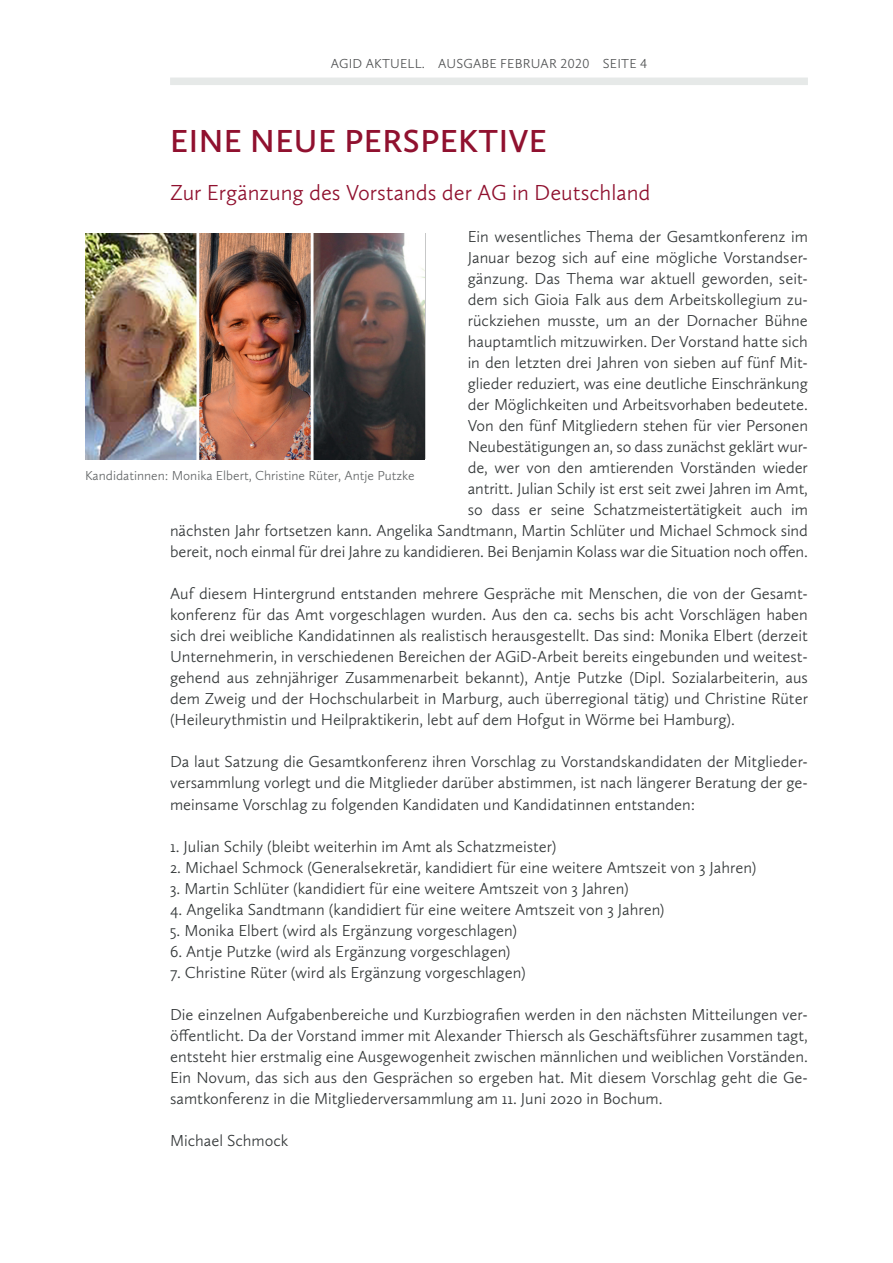
<style>
.page{position:relative;width:893px;height:1263px;background:#fff}
.page>*{position:absolute;margin:0;border:0;box-sizing:border-box;transform-origin:0 0}
.t1{font:600 33px "Calluna Sans";letter-spacing:.015em;color:#90112f}
.t2{font:300 22.5px "Calluna Sans";color:#90112f}
.t3{font:300 16.5px/21px "Calluna Sans";color:#343839;text-align:justify}
.t4{font:300 13.5px "Calluna Sans";color:#656869}
.t5{font:300 13.5px "Calluna Sans";letter-spacing:.015em;color:#4f5152}
</style>
<div class="page">
<div style="left:170px;top:78px;width:638px;height:7px;background:#e6e9e8"></div>
<img style="left:85px;top:233px;width:339px;height:226px">
<p class="t5" style="left:331px;top:55px;width:318px">AGID AKTUELL. AUSGABE FEBRUAR 2020 SEITE 4</p>
<h1 class="t1" style="left:170px;top:121px;width:378px">EINE NEUE PERSPEKTIVE</h1>
<h2 class="t2" style="left:170px;top:179px;width:482px">Zur Ergänzung des Vorstands der AG in Deutschland</h2>
<p class="t3" style="left:170px;top:226px;width:639px;text-align:right">Ein wesentliches Thema der Gesamtkonferenz im<br>Januar bezog sich auf eine mögliche Vorstandser-<br>gänzung. Das Thema war aktuell geworden, seit-<br>dem sich Gioia Falk aus dem Arbeitskollegium zu-<br>rückziehen musste, um an der Dornacher Bühne<br>hauptamtlich mitzuwirken. Der Vorstand hatte sich<br>in den letzten drei Jahren von sieben auf fünf Mit-<br>glieder reduziert, was eine deutliche Einschränkung<br>der Möglichkeiten und Arbeitsvorhaben bedeutete.<br>Von den fünf Mitgliedern stehen für vier Personen<br>Neubestätigungen an, so dass zunächst geklärt wur-<br>de, wer von den amtierenden Vorständen wieder<br>antritt. Julian Schily ist erst seit zwei Jahren im Amt,<br>so dass er seine Schatzmeistertätigkeit auch im<br>nächsten Jahr fortsetzen kann. Angelika Sandtmann, Martin Schlüter und Michael Schmock sind bereit, noch einmal für drei Jahre zu kandidieren. Bei Benjamin Kolass war die Situation noch offen.</p>
<p class="t3" style="left:170px;top:583px;width:639px">Auf diesem Hintergrund entstanden mehrere Gespräche mit Menschen, die von der Gesamt&shy;konferenz für das Amt vorgeschlagen wurden. Aus den ca. sechs bis acht Vorschlägen haben sich drei weibliche Kandidatinnen als realistisch herausgestellt. Das sind: Monika Elbert (derzeit Unternehmerin, in verschiedenen Bereichen der AGiD-Arbeit bereits eingebunden und weitest&shy;gehend aus zehnjähriger Zusammenarbeit bekannt), Antje Putzke (Dipl. Sozialarbeiterin, aus dem Zweig und der Hochschularbeit in Marburg, auch überregional tätig) und Christine Rüter (Heileurythmistin und Heilpraktikerin, lebt auf dem Hofgut in Wörme bei Hamburg).</p>
<p class="t3" style="left:170px;top:751px;width:639px">Da laut Satzung die Gesamtkonferenz ihren Vorschlag zu Vorstandskandidaten der Mitglieder&shy;versammlung vorlegt und die Mitglieder darüber abstimmen, ist nach längerer Beratung der ge&shy;meinsame Vorschlag zu folgenden Kandidaten und Kandidatinnen entstanden:</p>
<p class="t3" style="left:170px;top:835px;width:388px">1. Julian Schily (bleibt weiterhin im Amt als Schatzmeister)</p>
<p class="t3" style="left:170px;top:856px;width:588px">2. Michael Schmock (Generalsekretär, kandidiert für eine weitere Amtszeit von 3 Jahren)</p>
<p class="t3" style="left:170px;top:877px;width:460px">3. Martin Schlüter (kandidiert für eine weitere Amtszeit von 3 Jahren)</p>
<p class="t3" style="left:170px;top:898px;width:496px">4. Angelika Sandtmann (kandidiert für eine weitere Amtszeit von 3 Jahren)</p>
<p class="t3" style="left:170px;top:919px;width:349px">5. Monika Elbert (wird als Ergänzung vorgeschlagen)</p>
<p class="t3" style="left:170px;top:940px;width:342px">6. Antje Putzke (wird als Ergänzung vorgeschlagen)</p>
<p class="t3" style="left:170px;top:961px;width:357px">7. Christine Rüter (wird als Ergänzung vorgeschlagen)</p>
<p class="t3" style="left:170px;top:1003px;width:639px">Die einzelnen Aufgabenbereiche und Kurzbiografien werden in den nächsten Mitteilungen ver&shy;öffentlicht. Da der Vorstand immer mit Alexander Thiersch als Geschäftsführer zusammen tagt, entsteht hier erstmalig eine Ausgewogenheit zwischen männlichen und weiblichen Vorständen.<br>Ein Novum, das sich aus den Gesprächen so ergeben hat. Mit diesem Vorschlag geht die Ge&shy;samtkonferenz in die Mitgliederversammlung am 11. Juni 2020 in Bochum.</p>
<p class="t3" style="left:170px;top:1129px;width:120px">Michael Schmock</p>
<p class="t4" style="left:85px;top:467px;width:331px">Kandidatinnen: Monika Elbert, Christine Rüter, Antje Putzke</p>
</div>
